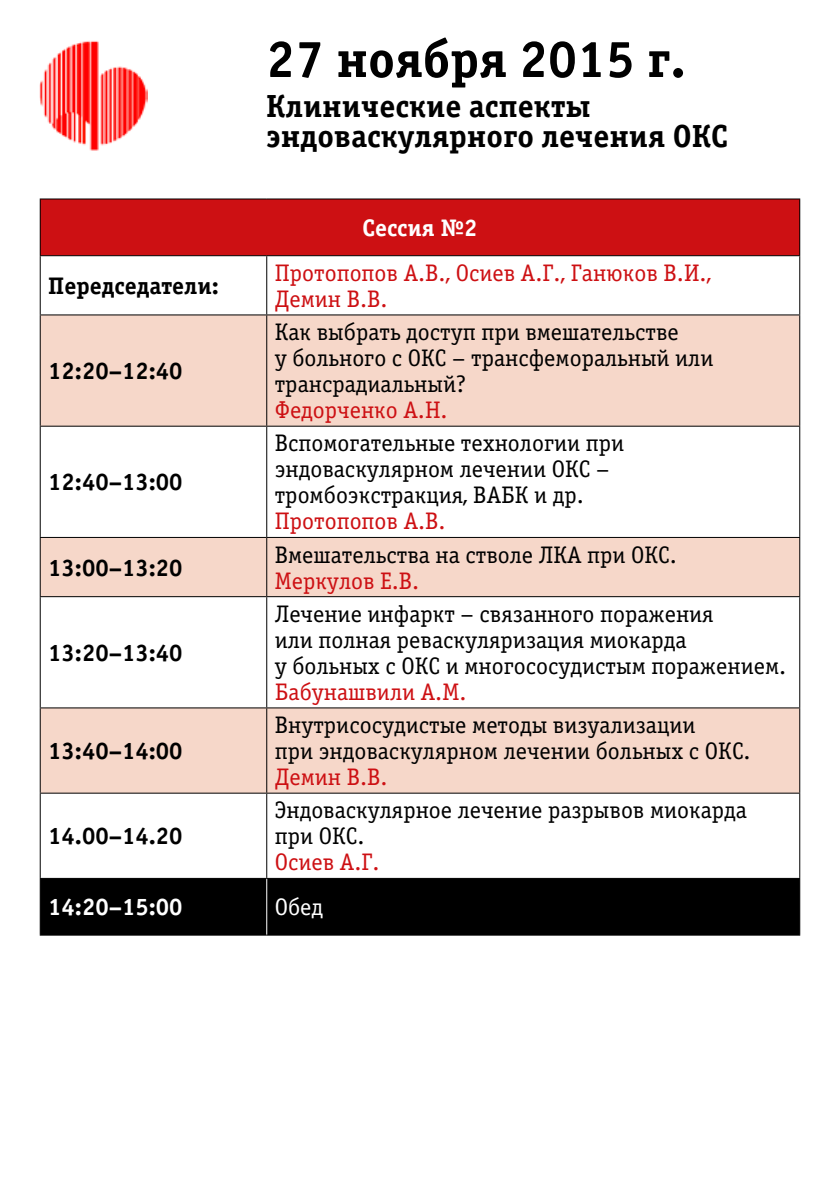
<style>
.page{position:relative;width:840px;height:1191px;background:#fff}
.page>*{position:absolute;margin:0;border:0;box-sizing:border-box;transform-origin:0 0}
.t1{font:52px "Officina Serif Bold ITC";color:#000}
.t2{font:32px/30.4px "Officina Serif Bold ITC";color:#000}
.t3{font:24px/26px "Officina Serif Book ITC";color:#000}
.t4{font:24px/26px "Officina Serif Book ITC";color:#cd1013}
.t5{font:24px "Officina Serif Bold ITC";color:#000}
.t6{font:24px "Officina Serif Bold ITC";color:#fff}
.t7{font:24px "Officina Serif Book ITC";color:#fff}
</style>
<div class="page">
<img style="left:40px;top:41px;width:107px;height:110px">
<div style="left:40px;top:199px;width:759px;height:57px;background:#cd1013"></div>
<svg style="left:41px;top:256px;width:757px;height:622px"></svg>
<svg style="left:41px;top:315px;width:757px;height:477px;fill:#f6d7c9"></svg>
<div style="left:41px;top:879px;width:757px;height:55px;background:#000"></div>
<hr style="left:40px;top:198px;width:226px;height:1px;background:#000">
<hr style="left:40px;top:199px;width:1px;height:56px;background:#000">
<hr style="left:266px;top:198px;width:533px;height:1px;background:#000">
<hr style="left:798px;top:199px;width:1px;height:56px;background:#000">
<hr style="left:40px;top:255px;width:226px;height:1px;background:#000">
<hr style="left:40px;top:256px;width:1px;height:58px;background:#000">
<hr style="left:266px;top:255px;width:533px;height:1px;background:#000">
<hr style="left:266px;top:256px;width:1px;height:58px;background:#000">
<hr style="left:798px;top:256px;width:1px;height:58px;background:#000">
<hr style="left:40px;top:314px;width:226px;height:1px;background:#000">
<hr style="left:40px;top:315px;width:1px;height:111px;background:#000">
<hr style="left:266px;top:314px;width:533px;height:1px;background:#000">
<hr style="left:266px;top:315px;width:1px;height:111px;background:#000">
<hr style="left:798px;top:315px;width:1px;height:111px;background:#000">
<hr style="left:40px;top:426px;width:226px;height:1px;background:#000">
<hr style="left:40px;top:427px;width:1px;height:110px;background:#000">
<hr style="left:266px;top:426px;width:533px;height:1px;background:#000">
<hr style="left:266px;top:427px;width:1px;height:110px;background:#000">
<hr style="left:798px;top:427px;width:1px;height:110px;background:#000">
<hr style="left:40px;top:537px;width:226px;height:1px;background:#000">
<hr style="left:40px;top:538px;width:1px;height:58px;background:#000">
<hr style="left:266px;top:537px;width:533px;height:1px;background:#000">
<hr style="left:266px;top:538px;width:1px;height:58px;background:#000">
<hr style="left:798px;top:538px;width:1px;height:58px;background:#000">
<hr style="left:40px;top:596px;width:226px;height:1px;background:#000">
<hr style="left:40px;top:597px;width:1px;height:110px;background:#000">
<hr style="left:266px;top:596px;width:533px;height:1px;background:#000">
<hr style="left:266px;top:597px;width:1px;height:110px;background:#000">
<hr style="left:798px;top:597px;width:1px;height:110px;background:#000">
<hr style="left:40px;top:707px;width:226px;height:1px;background:#000">
<hr style="left:40px;top:708px;width:1px;height:84px;background:#000">
<hr style="left:266px;top:707px;width:533px;height:1px;background:#000">
<hr style="left:266px;top:708px;width:1px;height:84px;background:#000">
<hr style="left:798px;top:708px;width:1px;height:84px;background:#000">
<hr style="left:40px;top:792px;width:226px;height:1px;background:#000">
<hr style="left:40px;top:793px;width:1px;height:85px;background:#000">
<hr style="left:266px;top:792px;width:533px;height:1px;background:#000">
<hr style="left:266px;top:793px;width:1px;height:85px;background:#000">
<hr style="left:798px;top:793px;width:1px;height:85px;background:#000">
<hr style="left:40px;top:878px;width:226px;height:1px;background:#000">
<hr style="left:40px;top:879px;width:1px;height:55px;background:#000">
<hr style="left:266px;top:878px;width:533px;height:1px;background:#000">
<hr style="left:798px;top:879px;width:1px;height:55px;background:#000">
<hr style="left:40px;top:934px;width:226px;height:1px;background:#000">
<hr style="left:266px;top:934px;width:533px;height:1px;background:#000">
<hr style="left:266px;top:879px;width:1px;height:55px;background:#fff">
<h1 class="t1" style="left:266px;top:27px;width:421px">27 ноября 2015 г.</h1>
<h2 class="t2" style="left:266px;top:91px;width:463px">Клинические аспекты эндоваскулярного лечения ОКС</h2>
<p class="t5" style="left:48px;top:271px;width:172px">Передседатели:</p>
<p class="t5" style="left:48px;top:356px;width:136px">12:20–12:40</p>
<p class="t5" style="left:48px;top:467px;width:136px">12:40–13:00</p>
<p class="t5" style="left:48px;top:552px;width:136px">13:00–13:20</p>
<p class="t5" style="left:48px;top:638px;width:136px">13:20–13:40</p>
<p class="t5" style="left:48px;top:736px;width:136px">13:40–14:00</p>
<p class="t5" style="left:48px;top:821px;width:136px">14.00–14.20</p>
<p class="t6" style="left:362px;top:213px;width:117px">Сессия №2</p>
<p class="t4" style="left:274px;top:260px;width:437px">Протопопов А.В., Осиев А.Г., Ганюков В.И.,<br>Демин В.В.</p>
<p class="t3" style="left:274px;top:319px;width:440px">Как выбрать доступ при вмешательстве<br>у больного с ОКС – трансфеморальный или трансрадиальный?</p>
<p class="t4" style="left:274px;top:397px;width:174px">Федорченко А.Н.</p>
<p class="t3" style="left:274px;top:430px;width:351px">Вспомогательные технологии при эндоваскулярном лечении ОКС – тромбоэкстракция, ВАБК и др.</p>
<p class="t4" style="left:274px;top:508px;width:172px">Протопопов А.В.</p>
<p class="t3" style="left:274px;top:541px;width:403px">Вмешательства на стволе ЛКА при ОКС.</p>
<p class="t4" style="left:274px;top:567px;width:146px">Меркулов Е.В.</p>
<p class="t3" style="left:274px;top:601px;width:512px">Лечение инфаркт – связанного поражения<br>или полная реваскуляризация миокарда<br>у больных с ОКС и многососудистым поражением.</p>
<p class="t4" style="left:274px;top:679px;width:193px">Бабунашвили А.М.</p>
<p class="t3" style="left:274px;top:712px;width:477px">Внутрисосудистые методы визуализации<br>при эндоваскулярном лечении больных с ОКС.</p>
<p class="t4" style="left:274px;top:764px;width:114px">Демин В.В.</p>
<p class="t3" style="left:274px;top:797px;width:473px">Эндоваскулярное лечение разрывов миокарда при ОКС.</p>
<p class="t4" style="left:274px;top:849px;width:106px">Осиев А.Г.</p>
<p class="t6" style="left:48px;top:892px;width:136px">14:20–15:00</p>
<p class="t7" style="left:274px;top:893px;width:50px">Обед</p>
</div>
